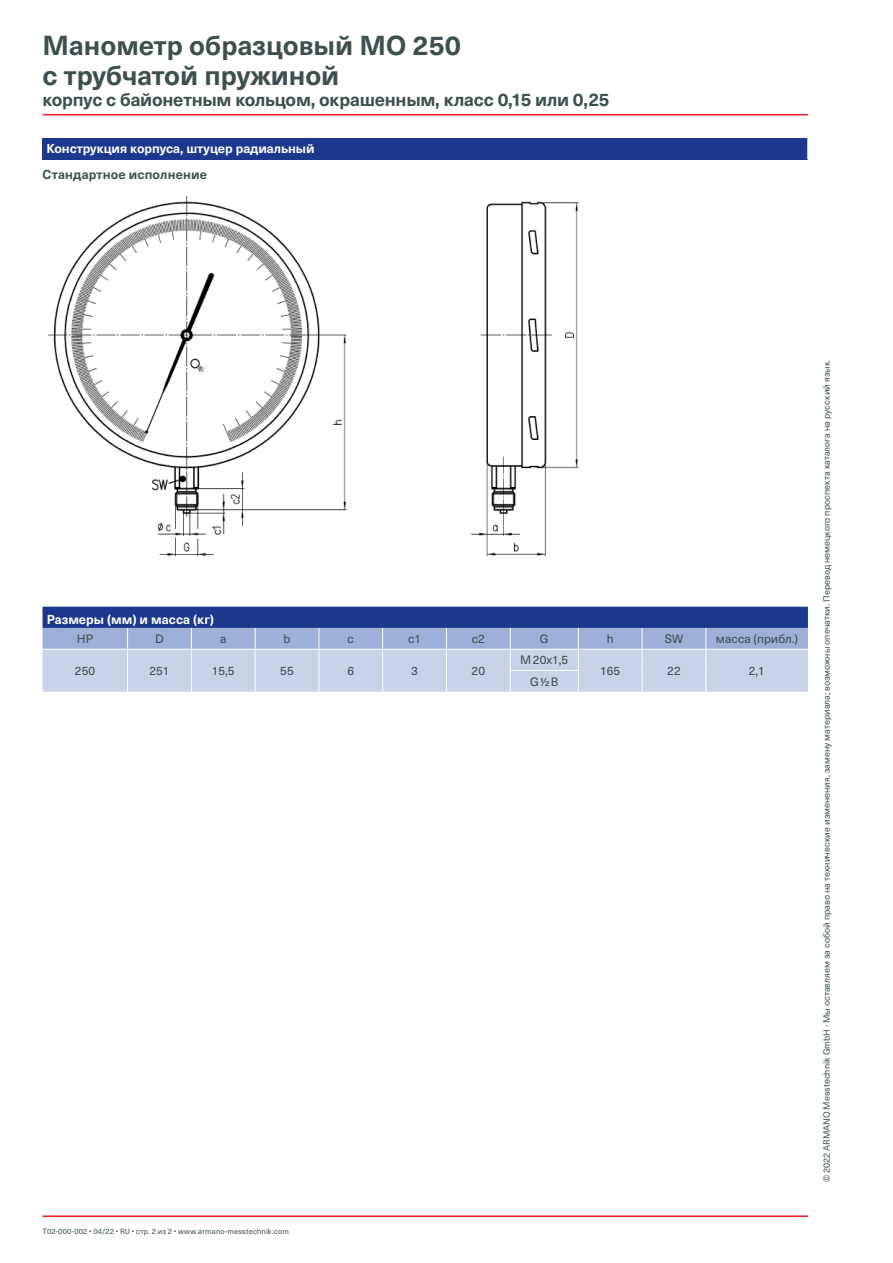
<style>
.page{position:relative;width:893px;height:1263px;background:#fff}
.page>*{position:absolute;margin:0;border:0;box-sizing:border-box;transform-origin:0 0}
.t1{font:700 27px/30px "Neue Haas Unica W1 G";color:#3d4f51}
.t2{font:700 18px "Neue Haas Unica W1 G";letter-spacing:-.015em;color:#3d4f51}
.t3{font:700 12.75px "Neue Haas Unica W1 G";color:#fff}
.t4{font:700 12.75px "Neue Haas Unica W1 G";letter-spacing:.01em;color:#3d4f51}
.t5{font:12px "Neue Haas Unica W1 G";color:#3d4f51}
.t6{font:9px "Neue Haas Unica W1 G";color:#3d4f51}
.t7{font:7.5px "Neue Haas Unica W1 G";letter-spacing:.02em;color:#3d4f51}
</style>
<div class="page">
<hr style="left:43px;top:1215px;width:765px;height:2px;background:#ee1d23">
<hr style="left:43px;top:114px;width:765px;height:1px;background:#ee1d23">
<svg style="left:43px;top:607px;width:765px;height:85px;background:#94a5ce"></svg>
<img style="left:48px;top:196px;width:531px;height:361px">
<div style="left:42px;top:138px;width:766px;height:21px;background:#1b388c"></div>
<svg style="left:807px;top:138px;width:1px;height:21px"></svg>
<h1 class="t1" style="left:43px;top:28px;width:420px">Манометр образцовый MO 250 с трубчатой пружиной</h1>
<h2 class="t2" style="left:43px;top:86px;width:568px">корпус с байонетным кольцом, окрашенным, класс 0,15 или 0,25</h2>
<h3 class="t3" style="left:47px;top:139px;width:270px">Конструкция корпуса, штуцер радиальный</h3>
<h3 class="t4" style="left:43px;top:164px;width:166px">Стандартное исполнение</h3>
<h3 class="t3" style="left:47px;top:609px;width:169px">Размеры (мм) и масса (кг)</h3>
<h3 class="t5" style="left:77px;top:630px;width:18px">НР</h3>
<h3 class="t5" style="left:155px;top:630px;width:10px">D</h3>
<h3 class="t5" style="left:220px;top:630px;width:8px">a</h3>
<h3 class="t5" style="left:284px;top:630px;width:8px">b</h3>
<h3 class="t5" style="left:348px;top:630px;width:8px">c</h3>
<h3 class="t5" style="left:408px;top:630px;width:15px">c1</h3>
<h3 class="t5" style="left:472px;top:630px;width:15px">c2</h3>
<h3 class="t5" style="left:540px;top:630px;width:10px">G</h3>
<h3 class="t5" style="left:607px;top:630px;width:8px">h</h3>
<h3 class="t5" style="left:665px;top:630px;width:20px">SW</h3>
<h3 class="t5" style="left:716px;top:630px;width:84px">масса (прибл.)</h3>
<h3 class="t5" style="left:75px;top:662px;width:22px">250</h3>
<h3 class="t5" style="left:149px;top:662px;width:22px">251</h3>
<h3 class="t5" style="left:212px;top:662px;width:24px">15,5</h3>
<h3 class="t5" style="left:280px;top:662px;width:15px">55</h3>
<h3 class="t5" style="left:347px;top:662px;width:8px">6</h3>
<h3 class="t5" style="left:411px;top:662px;width:8px">3</h3>
<h3 class="t5" style="left:472px;top:662px;width:15px">20</h3>
<h3 class="t5" style="left:520px;top:651px;width:50px">M20x1,5</h3>
<h3 class="t5" style="left:600px;top:662px;width:22px">165</h3>
<h3 class="t5" style="left:667px;top:662px;width:15px">22</h3>
<h3 class="t5" style="left:749px;top:662px;width:18px">2,1</h3>
<h3 class="t5" style="left:530px;top:672px;width:30px">G1/2B</h3>
<p class="t7" style="left:43px;top:1226px;width:248px">T02-000-002 • 04/22 • RU • стр. 2 из 2 • www.armano-messtechnik.com</p>
<p class="t6" style="left:820px;top:1182px;width:824px;rotate:-90deg">© 2022 ARMANO Messtechnik GmbH · Мы оставляем за собой право на технические изменения, замену материала; возможны опечатки. Перевод немецкого проспекта каталога на русский язык.</p>
</div>
